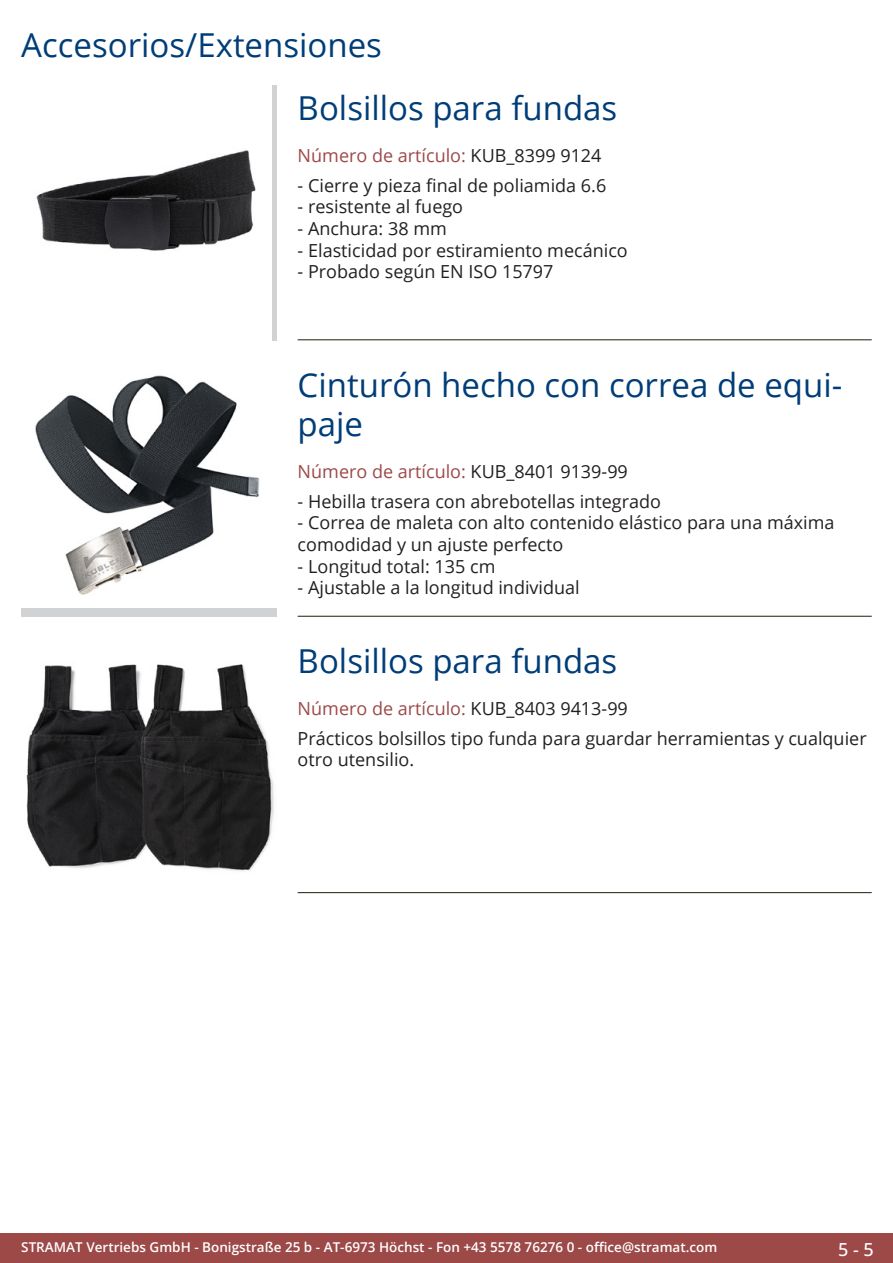
<style>
.page{position:relative;width:893px;height:1263px;background:#fff}
.page>*{position:absolute;margin:0;border:0;box-sizing:border-box;transform-origin:0 0}
.Produkttitel{font:33px/39.6px "Open Sans";color:#003d78}
.RastTitel{font:33px "Open Sans";color:#003d78}
.Beschreibung_Text{font:18px/21.6px "Open Sans";color:#231f20}
.TechDaten_Überschrif{font:18px "Open Sans";color:#9c4948}
.t1{font:500 18px "Open Sans";color:#fff}
.t2{font:600 13.5px "Open Sans";color:#fff}
.s1{color:#231f20}
</style>
<div class="page">
<div style="left:0;top:1233px;width:893px;height:30px;background:#9c4948"></div>
<hr style="left:298px;top:340px;width:574px;height:1px;background:#201d08">
<hr style="left:298px;top:616px;width:574px;height:1px;background:#201d08">
<hr style="left:298px;top:892px;width:574px;height:1px;background:#201d08">
<img style="left:36px;top:150px;width:220px;height:101px">
<div style="left:21px;top:361px;width:255px;height:256px;background:#d1d2d4"></div>
<img style="left:21px;top:361px;width:255px;height:247px">
<img style="left:26px;top:664px;width:248px;height:207px">
<p class="RastTitel" style="left:21px;top:22px;width:362px">Accesorios/Extensiones</p>
<p class="Produkttitel" style="left:298px;top:88px;width:321px">Bolsillos para fundas</p>
<p class="TechDaten_Überschrif" style="left:298px;top:143px;width:305px">Número de artículo: <span class="s1">KUB_8399 9124</span></p>
<p class="Beschreibung_Text" style="left:298px;top:174px;width:310px">- Cierre y pieza final de poliamida 6.6</p>
<p class="Beschreibung_Text" style="left:298px;top:196px;width:167px">- resistente al fuego</p>
<p class="Beschreibung_Text" style="left:298px;top:217px;width:151px">- Anchura: 38 mm</p>
<p class="Beschreibung_Text" style="left:298px;top:239px;width:332px">- Elasticidad por estiramiento mecánico</p>
<p class="Beschreibung_Text" style="left:298px;top:260px;width:257px">- Probado según EN ISO 15797</p>
<p class="Produkttitel" style="left:298px;top:364px;width:543px">Cinturón hecho con correa de equi&shy;paje</p>
<p class="TechDaten_Überschrif" style="left:298px;top:459px;width:332px">Número de artículo: <span class="s1">KUB_8401 9139-99</span></p>
<p class="Beschreibung_Text" style="left:298px;top:490px;width:365px">- Hebilla trasera con abrebotellas integrado</p>
<p class="Beschreibung_Text" style="left:298px;top:512px;width:538px">- Correa de maleta con alto contenido elástico para una máxima comodidad y un ajuste perfecto</p>
<p class="Beschreibung_Text" style="left:298px;top:555px;width:199px">- Longitud total: 135 cm</p>
<p class="Beschreibung_Text" style="left:298px;top:576px;width:284px">- Ajustable a la longitud individual</p>
<p class="Produkttitel" style="left:298px;top:640px;width:321px">Bolsillos para fundas</p>
<p class="TechDaten_Überschrif" style="left:298px;top:696px;width:332px">Número de artículo: <span class="s1">KUB_8403 9413-99</span></p>
<p class="Beschreibung_Text" style="left:298px;top:727px;width:570px">Prácticos bolsillos tipo funda para guardar herramientas y cualquier otro utensilio.</p>
<p class="t2" style="left:21px;top:1238px;width:698px">STRAMAT Vertriebs GmbH - Bonigstraße 25 b - AT-6973 Höchst - Fon +43 5578 76276 0 - office@stramat.com</p>
<p class="t1" style="left:838px;top:1237px;width:37px">5 - 5</p>
</div>
